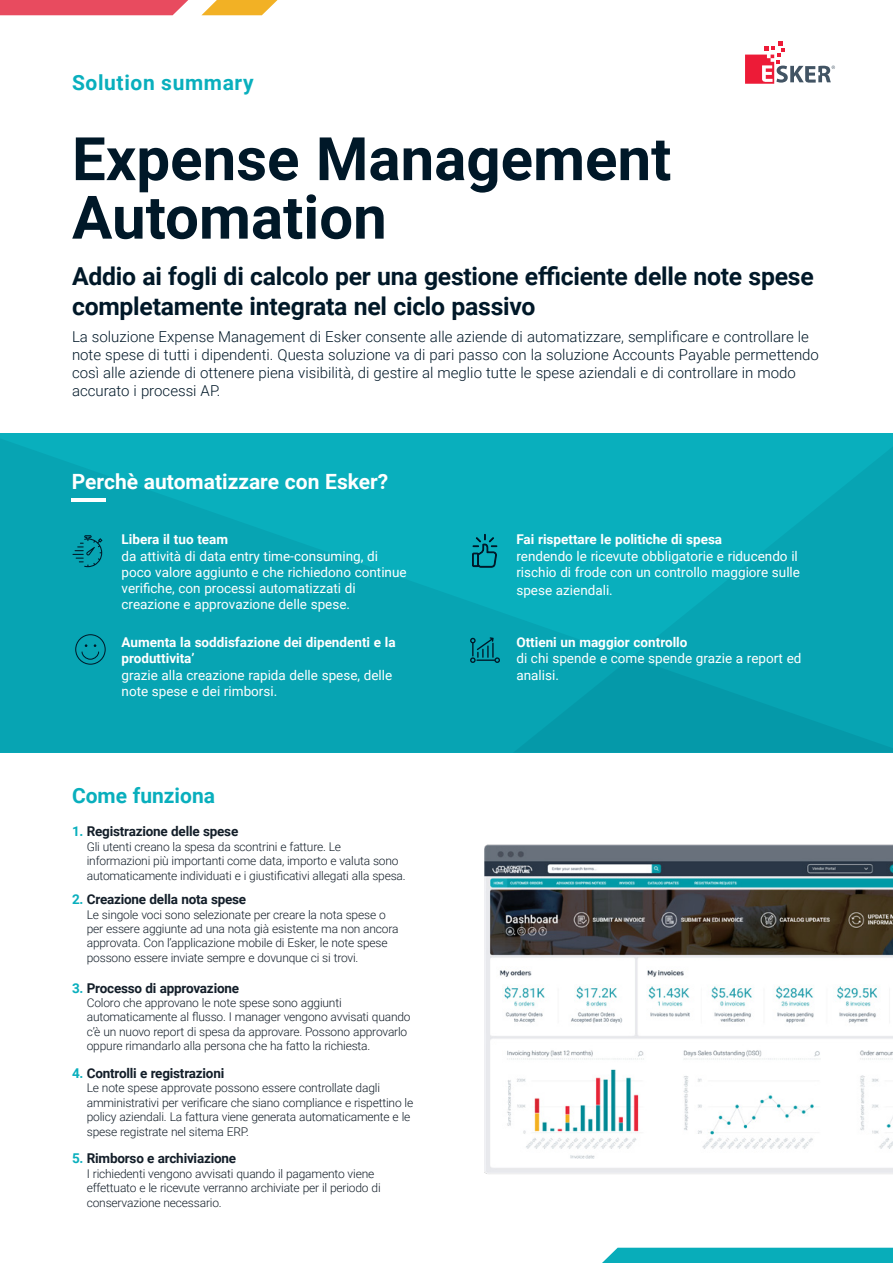
<style>
.page{position:relative;width:893px;height:1263px;background:#fff}
.page>*{position:absolute;margin:0;border:0;box-sizing:border-box;transform-origin:0 0}
.t1{font:700 60px/58.5px "Roboto";color:#001828}
.t2{font:700 24.75px/29.7px "Roboto";letter-spacing:-.01em;color:#001828}
.t3{font:700 21px "Roboto";color:#fff}
.t4{font:700 21px "Roboto";letter-spacing:.03em;color:#09afbd}
.t5{font:700 21px "Roboto";color:#09afbd}
.t6{font:300 15px/18px "Roboto";color:#001828}
.t7{font:13.5px/16.2px "Roboto";color:#fff}
.t8{font:700 13.5px "Roboto";letter-spacing:-.015em;color:#131e29}
.t9{font:700 13.5px/16.2px "Roboto";color:#fff}
.t10{font:300 12px/14.4px "Roboto";letter-spacing:-.015em;color:#131e29}
.s1{color:#09afbd}
</style>
<div class="page">
<div style="left:0;top:0;width:188px;height:15px;background:#e84b5f"></div>
<svg style="left:202px;top:0;width:75px;height:15px"></svg>
<div style="left:602px;top:1248px;width:291px;height:15px;background:#08adba"></div>
<svg style="left:0;top:433px;width:893px;height:320px;background:#07a7b6"></svg>
<svg style="left:513px;top:436px;width:380px;height:317px;background:#07a7b6"></svg>
<svg style="left:72px;top:535px;width:31px;height:32px"></svg>
<svg style="left:75px;top:634px;width:31px;height:31px"></svg>
<svg style="left:470px;top:637px;width:30px;height:26px"></svg>
<svg style="left:472px;top:534px;width:25px;height:33px"></svg>
<hr style="left:72px;top:498px;width:34px;height:3px;background:#fff">
<img style="left:484px;top:844px;width:409px;height:330px">
<svg style="left:745px;top:42px;width:90px;height:42px"></svg>
<h3 class="t4" style="left:72px;top:68px;width:183px">Solution summary</h3>
<h1 class="t1" style="left:72px;top:127px;width:601px">Expense Management<br>Automation</h1>
<h2 class="t2" style="left:72px;top:261px;width:743px">Addio ai fogli di calcolo per una gestione efficiente delle note spese completamente integrata nel ciclo passivo</h2>
<p class="t6" style="left:72px;top:327px;width:748px">La soluzione Expense Management di Esker consente alle aziende di automatizzare, semplificare e controllare le note spese di tutti i dipendenti. Questa soluzione va di pari passo con la soluzione Accounts Payable permettendo così alle aziende di ottenere piena visibilità, di gestire al meglio tutte le spese aziendali e di controllare in modo accurato i processi AP.</p>
<h3 class="t3" style="left:72px;top:467px;width:318px">Perchè automatizzare con Esker?</h3>
<p class="t9" style="left:122px;top:531px;width:108px">Libera il tuo team</p>
<p class="t7" style="left:122px;top:547px;width:287px">da attività di data entry time-consuming, di poco valore aggiunto e che richiedono continue verifiche, con processi automatizzati di creazione e approvazione delle spese.</p>
<p class="t9" style="left:122px;top:634px;width:276px">Aumenta la soddisfazione dei dipendenti e la produttivita’</p>
<p class="t7" style="left:122px;top:666px;width:272px">grazie alla creazione rapida delle spese, delle note spese e dei rimborsi.</p>
<h3 class="t5" style="left:72px;top:781px;width:145px">Come funziona</h3>
<p class="t8" style="left:72px;top:822px;width:168px"><span class="s1">1.</span> Registrazione delle spese</p>
<p class="t10" style="left:87px;top:839px;width:320px">Gli utenti creano la spesa da scontrini e fatture. Le informazioni più importanti come data, importo e valuta sono automaticamente individuati e i giustificativi allegati alla spesa.</p>
<p class="t8" style="left:72px;top:890px;width:176px"><span class="s1">2.</span> Creazione della nota spese</p>
<p class="t10" style="left:87px;top:907px;width:313px">Le singole voci sono selezionate per creare la nota spese o per essere aggiunte ad una nota già esistente ma non ancora approvata. Con l’applicazione mobile di Esker, le note spese possono essere inviate sempre e dovunque ci si trovi.</p>
<p class="t8" style="left:72px;top:978px;width:169px"><span class="s1">3.</span> Processo di approvazione</p>
<p class="t10" style="left:87px;top:995px;width:325px">Coloro che approvano le note spese sono aggiunti automaticamente al flusso. I manager vengono avvisati quando c’è un nuovo report di spesa da approvare. Possono approvarlo oppure rimandarlo alla persona che ha fatto la richiesta.</p>
<p class="t8" style="left:72px;top:1064px;width:154px"><span class="s1">4.</span> Controlli e registrazioni</p>
<p class="t10" style="left:87px;top:1080px;width:328px">Le note spese approvate possono essere controllate dagli amministrativi per verificare che siano compliance e rispettino le policy aziendali. La fattura viene generata automaticamente e le spese registrate nel sitema ERP.</p>
<p class="t8" style="left:72px;top:1149px;width:166px"><span class="s1">5.</span> Rimborso e archiviazione</p>
<p class="t10" style="left:87px;top:1166px;width:295px">I richiedenti vengono avvisati quando il pagamento viene effettuato e le ricevute verranno archiviate per il periodo di conservazione necessario.</p>
<p class="t9" style="left:516px;top:531px;width:207px">Fai rispettare le politiche di spesa</p>
<p class="t7" style="left:516px;top:547px;width:285px">rendendo le ricevute obbligatorie e riducendo il rischio di frode con un controllo maggiore sulle</p>
<p class="t7" style="left:516px;top:581px;width:98px">spese aziendali.</p>
<p class="t9" style="left:516px;top:634px;width:173px">Ottieni un maggior controllo</p>
<p class="t7" style="left:516px;top:650px;width:287px">di chi spende e come spende grazie a report ed analisi.</p>
</div>
